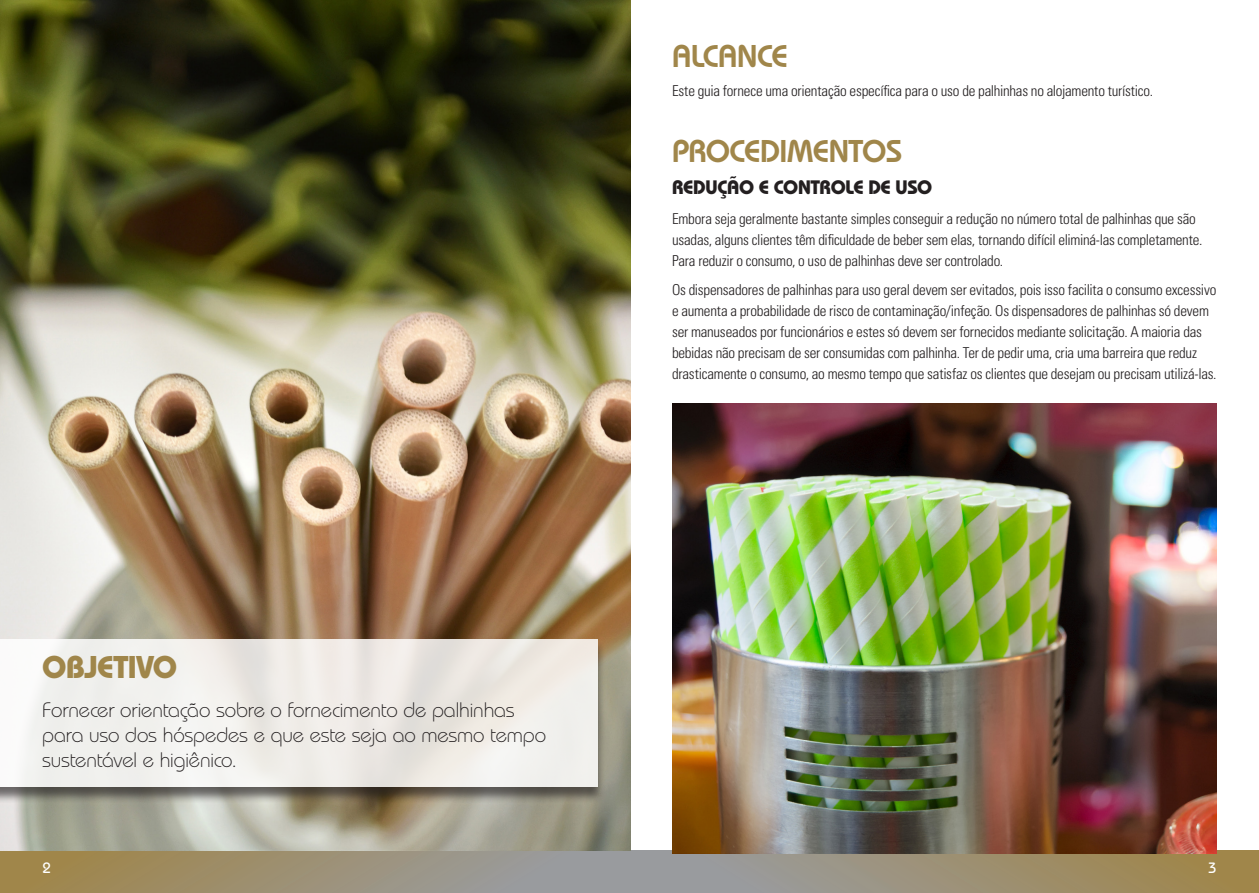
<style>
.page{position:relative;width:1259px;height:893px;background:#fff}
.page>*{position:absolute;margin:0;border:0;box-sizing:border-box;transform-origin:0 0}
._12_Small_Header_DBl{font:600 31.5px "Bauhaus IT Cby BT";letter-spacing:-.02em;color:#a0864a}
._12_Small_Header_DBl-2{font:700 31.5px "Bauhaus IT Cby BT";letter-spacing:-.015em;color:#a0864a}
._12_Small_Header_DBl-3{font:300 21px/25.2px "Bauhaus IT Cby BT";letter-spacing:-.005em;color:#231f20}
.t1{font:700 19.5px "Bauhaus IT Cby BT";letter-spacing:-.015em;color:#231f20}
.t2{font:300 condensed 15px/21px "Univers";letter-spacing:-.015em;color:#231f20}
.t3{font:500 15px "Bauhaus IT Cby BT";color:#fff}
</style>
<div class="page">
<div style="left:629px;top:850px;width:630px;height:43px;background:linear-gradient(to right,#999ea8,#a08546)"></div>
<div style="left:0;top:850px;width:629px;height:43px;background:linear-gradient(to right,#a08445,#999ea8)"></div>
<img style="left:0;top:0;width:630px;height:850px">
<div style="left:0;top:639px;width:606px;height:164px;background:#231f20;opacity:.75"></div>
<svg style="left:0;top:639px;width:598px;height:148px;fill:#f0efeb"></svg>
<img style="left:672px;top:404px;width:544px;height:449px">
<p class="_12_Small_Header_DBl-2" style="left:42px;top:648px;width:136px">OBJETIVO</p>
<p class="_12_Small_Header_DBl-3" style="left:42px;top:696px;width:505px">Fornecer orientação sobre o fornecimento de palhinhas para uso dos hóspedes e que este seja ao mesmo tempo sustentável e higiênico.</p>
<p class="_12_Small_Header_DBl" style="left:672px;top:36px;width:117px">ALCANCE</p>
<p class="t2" style="left:672px;top:80px;width:482px">Este guia fornece uma orientação específica para o uso de palhinhas no alojamento turístico.</p>
<p class="_12_Small_Header_DBl" style="left:672px;top:131px;width:232px">PROCEDIMENTOS</p>
<p class="t1" style="left:672px;top:175px;width:262px">REDUÇÃO E CONTROLE DE USO</p>
<p class="t2" style="left:672px;top:208px;width:532px">Embora seja geralmente bastante simples conseguir a redução no número total de palhinhas que são usadas, alguns clientes têm dificuldade de beber sem elas, tornando difícil eliminá-las completamente.<br>Para reduzir o consumo, o uso de palhinhas deve ser controlado.</p>
<p class="t2" style="left:672px;top:279px;width:546px">Os dispensadores de palhinhas para uso geral devem ser evitados, pois isso facilita o consumo excessivo e aumenta a probabilidade de risco de contaminação/infeção. Os dispensadores de palhinhas só devem ser manuseados por funcionários e estes só devem ser fornecidos mediante solicitação. A maioria das bebidas não precisam de ser consumidas com palhinha. Ter de pedir uma, cria uma barreira que reduz drasticamente o consumo, ao mesmo tempo que satisfaz os clientes que desejam ou precisam utilizá-las.</p>
<p class="t3" style="left:43px;top:859px;width:10px">2</p>
<p class="t3" style="left:1208px;top:859px;width:10px">3</p>
</div>
